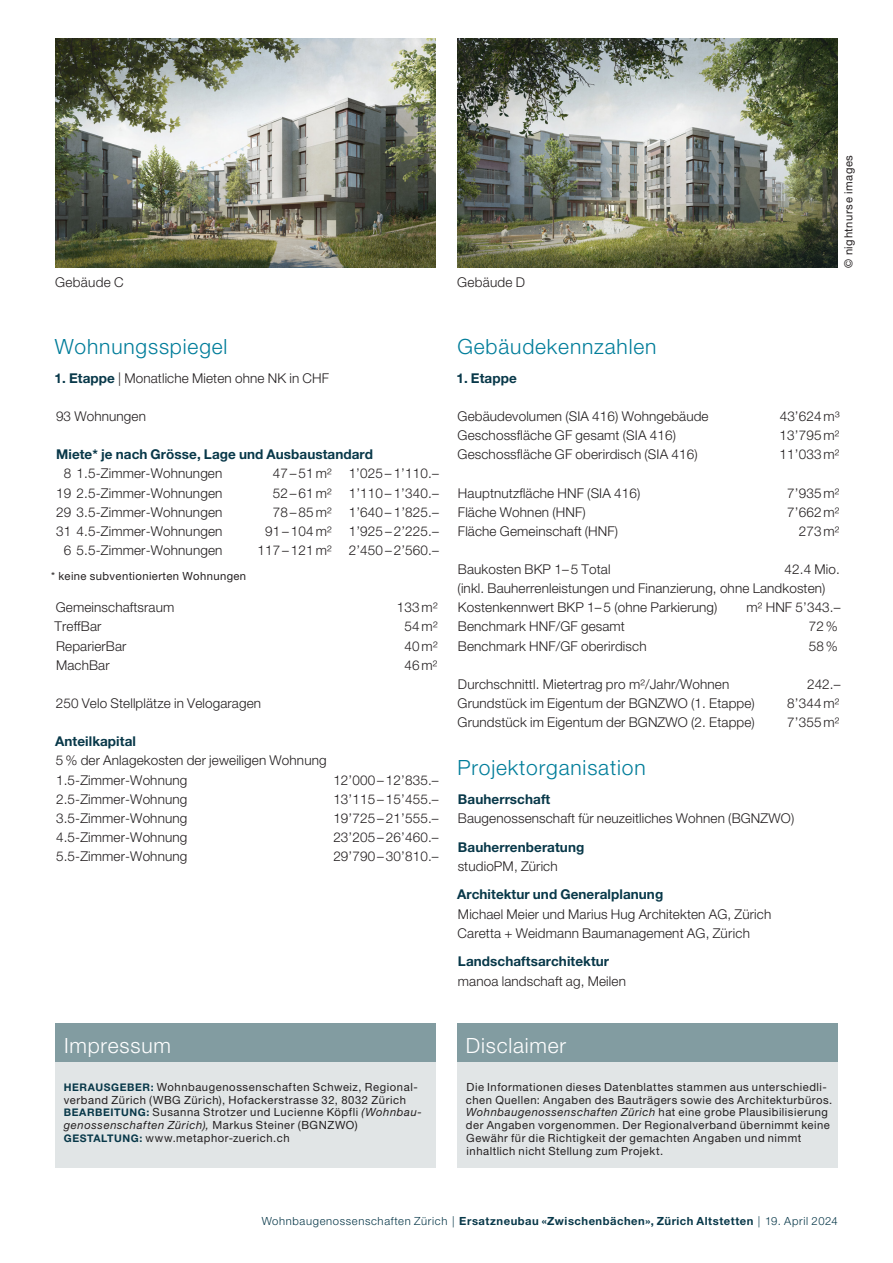
<style>
.page{position:relative;width:893px;height:1263px;background:#fff}
.page>*{position:absolute;margin:0;border:0;box-sizing:border-box;transform-origin:0 0}
.t1{font:300 21px "Helvetica Neue LT Std";letter-spacing:.04em;color:#007d9a}
.t2{font:300 21px "Helvetica Neue LT Std";letter-spacing:.04em;color:#fff}
.t3{font:300 13.5px/19.2px "Helvetica Neue LT Std";letter-spacing:.01em;color:#231f20}
.t4{font:700 13.5px "Helvetica Neue LT Std";letter-spacing:.005em;color:#083849}
.t5{font:11.25px/12.8px "Helvetica Neue LT Std";letter-spacing:.045em;color:#231f20}
.t6{font:700 11.25px "Helvetica Neue LT Std";letter-spacing:.045em;color:#083849}
.s1{font-weight:700;color:#083849}
.s2{font-weight:700;font-size:10.5px;color:#083849}
.s3{font-style:italic}
.s4{font-weight:300}
</style>
<div class="page">
<img style="left:457px;top:38px;width:381px;height:230px">
<img style="left:55px;top:38px;width:381px;height:230px">
<div style="left:55px;top:1062px;width:381px;height:105px;background:#e1e5e6"></div>
<div style="left:457px;top:1062px;width:381px;height:105px;background:#e1e5e6"></div>
<div style="left:55px;top:1024px;width:381px;height:38px;background:#829ca1"></div>
<div style="left:457px;top:1024px;width:381px;height:38px;background:#829ca1"></div>
<p class="t3" style="left:55px;top:272px;width:70px">Gebäude C</p>
<p class="t3" style="left:457px;top:272px;width:70px">Gebäude D</p>
<p class="t5" style="left:842px;top:268px;width:114px;rotate:-90deg">© nightnurse images</p>
<h1 class="t1" style="left:55px;top:334px;width:174px">Wohnungsspiegel</h1>
<p class="t3" style="left:55px;top:368px;width:276px"><span class="s1">1. Etappe</span> | Monatliche Mieten ohne NK in CHF</p>
<p class="t3" style="left:56px;top:406px;width:92px">93 Wohnungen</p>
<p class="t4" style="left:56px;top:446px;width:319px">Miete* je nach Grösse, Lage und Ausbaustandard</p>
<p class="t3" style="left:64px;top:464px;width:160px">8 1.5-Zimmer-Wohnungen</p>
<p class="t3" style="left:273px;top:464px;width:60px">47–51m²</p>
<p class="t3" style="left:349px;top:464px;width:92px">1’025 – 1’110.–</p>
<p class="t3" style="left:56px;top:483px;width:168px">19 2.5-Zimmer-Wohnungen</p>
<p class="t3" style="left:273px;top:483px;width:60px">52–61m²</p>
<p class="t3" style="left:349px;top:483px;width:92px">1’110 – 1’340.–</p>
<p class="t3" style="left:56px;top:502px;width:168px">29 3.5-Zimmer-Wohnungen</p>
<p class="t3" style="left:273px;top:502px;width:60px">78–85m²</p>
<p class="t3" style="left:349px;top:502px;width:92px">1’640 – 1’825.–</p>
<p class="t3" style="left:56px;top:521px;width:168px">31 4.5-Zimmer-Wohnungen</p>
<p class="t3" style="left:265px;top:521px;width:68px">91 – 104 m²</p>
<p class="t3" style="left:349px;top:521px;width:92px">1’925 – 2’225.–</p>
<p class="t3" style="left:64px;top:540px;width:160px">6 5.5-Zimmer-Wohnungen</p>
<p class="t3" style="left:258px;top:540px;width:76px">117 – 121 m²</p>
<p class="t3" style="left:349px;top:540px;width:92px">2’450 – 2’560.–</p>
<p class="t5" style="left:51px;top:570px;width:197px">* keine subventionierten Wohnungen</p>
<p class="t3" style="left:56px;top:598px;width:120px">Gemeinschaftsraum</p>
<p class="t3" style="left:397px;top:598px;width:42px">133 m²</p>
<p class="t3" style="left:55px;top:617px;width:48px">TreffBar</p>
<p class="t3" style="left:404px;top:617px;width:34px">54 m²</p>
<p class="t3" style="left:56px;top:636px;width:72px">ReparierBar</p>
<p class="t3" style="left:404px;top:636px;width:34px">40 m²</p>
<p class="t3" style="left:56px;top:655px;width:55px">MachBar</p>
<p class="t3" style="left:404px;top:655px;width:34px">46 m²</p>
<p class="t3" style="left:56px;top:693px;width:207px">250 Velo Stellplätze in Velogaragen</p>
<p class="t4" style="left:55px;top:733px;width:82px">Anteilkapital</p>
<p class="t3" style="left:56px;top:751px;width:272px">5% der Anlagekosten der jeweiligen Wohnung<br>1.5-Zimmer-Wohnung</p>
<p class="t3" style="left:333px;top:770px;width:107px">12’000 – 12’835.–</p>
<p class="t3" style="left:56px;top:789px;width:133px">2.5-Zimmer-Wohnung</p>
<p class="t3" style="left:333px;top:789px;width:107px">13’115 – 15’455.–</p>
<p class="t3" style="left:56px;top:808px;width:133px">3.5-Zimmer-Wohnung</p>
<p class="t3" style="left:333px;top:808px;width:107px">19’725 – 21’555.–</p>
<p class="t3" style="left:56px;top:827px;width:133px">4.5-Zimmer-Wohnung</p>
<p class="t3" style="left:333px;top:827px;width:107px">23’205 – 26’460.–</p>
<p class="t3" style="left:56px;top:846px;width:133px">5.5-Zimmer-Wohnung</p>
<p class="t3" style="left:333px;top:846px;width:107px">29’790 – 30’810.–</p>
<h1 class="t1" style="left:457px;top:334px;width:200px">Gebäudekennzahlen</h1>
<p class="t4" style="left:456px;top:370px;width:62px">1. Etappe</p>
<p class="t3" style="left:458px;top:406px;width:253px">Gebäudevolumen (SIA 416) Wohngebäude</p>
<p class="t3" style="left:780px;top:406px;width:61px">43’624 m³</p>
<p class="t3" style="left:458px;top:425px;width:220px">Geschossfläche GF gesamt (SIA 416)</p>
<p class="t3" style="left:780px;top:425px;width:61px">13’795 m²</p>
<p class="t3" style="left:458px;top:445px;width:242px">Geschossfläche GF oberirdisch (SIA 416)</p>
<p class="t3" style="left:780px;top:445px;width:61px">11’033 m²</p>
<p class="t3" style="left:458px;top:483px;width:184px">Hauptnutzfläche HNF (SIA 416)</p>
<p class="t3" style="left:787px;top:483px;width:54px">7’935 m²</p>
<p class="t3" style="left:458px;top:502px;width:129px">Fläche Wohnen (HNF)</p>
<p class="t3" style="left:787px;top:502px;width:54px">7’662 m²</p>
<p class="t3" style="left:458px;top:521px;width:162px">Fläche Gemeinschaft (HNF)</p>
<p class="t3" style="left:799px;top:521px;width:42px">273 m²</p>
<p class="t3" style="left:458px;top:559px;width:154px">Baukosten BKP 1– 5 Total</p>
<p class="t3" style="left:458px;top:559px;width:384px;text-indent:327px">42.4 Mio. (inkl. Bauherrenleistungen und Finanzierung, ohne Landkosten)<br>Kostenkennwert BKP 1– 5 (ohne Parkierung)</p>
<p class="t3" style="left:746px;top:598px;width:96px">m² HNF 5’343.–</p>
<p class="t3" style="left:458px;top:617px;width:168px">Benchmark HNF/GF gesamt</p>
<p class="t3" style="left:809px;top:617px;width:31px">72%</p>
<p class="t3" style="left:458px;top:636px;width:190px">Benchmark HNF/GF oberirdisch</p>
<p class="t3" style="left:809px;top:636px;width:31px">58%</p>
<p class="t3" style="left:458px;top:674px;width:273px">Durchschnittl. Mietertrag pro m²/Jahr/Wohnen</p>
<p class="t3" style="left:807px;top:674px;width:35px">242.–</p>
<p class="t3" style="left:458px;top:693px;width:299px">Grundstück im Eigentum der BGNZWO (1. Etappe)</p>
<p class="t3" style="left:787px;top:693px;width:54px">8’344 m²</p>
<p class="t3" style="left:458px;top:712px;width:299px">Grundstück im Eigentum der BGNZWO (2. Etappe)</p>
<p class="t3" style="left:787px;top:712px;width:54px">7’355 m²</p>
<h1 class="t1" style="left:457px;top:755px;width:190px">Projektorganisation</h1>
<p class="t4" style="left:458px;top:790px;width:94px">Bauherrschaft</p>
<p class="t3" style="left:458px;top:808px;width:338px">Baugenossenschaft für neuzeitliches Wohnen (BGNZWO)</p>
<p class="t4" style="left:458px;top:838px;width:128px">Bauherrenberatung</p>
<p class="t3" style="left:458px;top:856px;width:102px">studioPM, Zürich</p>
<p class="t4" style="left:457px;top:886px;width:208px">Architektur und Generalplanung</p>
<p class="t3" style="left:458px;top:904px;width:315px">Michael Meier und Marius Hug Architekten AG, Zürich<br>Caretta + Weidmann Baumanagement AG, Zürich</p>
<p class="t4" style="left:458px;top:953px;width:153px">Landschaftsarchitektur</p>
<p class="t3" style="left:458px;top:971px;width:170px">manoa landschaft ag, Meilen</p>
<h1 class="t2" style="left:64px;top:1032px;width:108px">Impressum</h1>
<h1 class="t2" style="left:466px;top:1032px;width:102px">Disclaimer</h1>
<p class="t5" style="left:64px;top:1080px;width:360px"><span class="s2">HERAUSGEBER:</span> Wohnbaugenossenschaften Schweiz, Regional&shy;verband Zürich (WBG Zürich), Hofackerstrasse 32, 8032 Zürich <span class="s2">BEARBEITUNG:</span> Susanna Strotzer und Lucienne Köpfli <span class="s3">(Wohnbau&shy;genossenschaften Zürich),</span> Markus Steiner (BGNZWO)<br><span class="s2">GESTALTUNG:</span> www.metaphor-zuerich.ch</p>
<p class="t5" style="left:466px;top:1080px;width:368px">Die Informationen dieses Datenblattes stammen aus unterschiedli&shy;chen Quellen: Angaben des Bauträgers sowie des Architekturbüros.<br><span class="s3">Wohnbaugenossenschaften Zürich</span> hat eine grobe Plausibilisierung der Angaben vorgenommen. Der Regionalverband übernimmt keine Gewähr für die Richtigkeit der gemachten Angaben und nimmt inhaltlich nicht Stellung zum Projekt.</p>
<p class="t6" style="left:262px;top:1214px;width:577px"><span class="s4">Wohnbaugenossenschaften Zürich |</span> Ersatzneubau «Zwischenbächen», Zürich Altstetten <span class="s4">| 19. April 2024</span></p>
</div>
